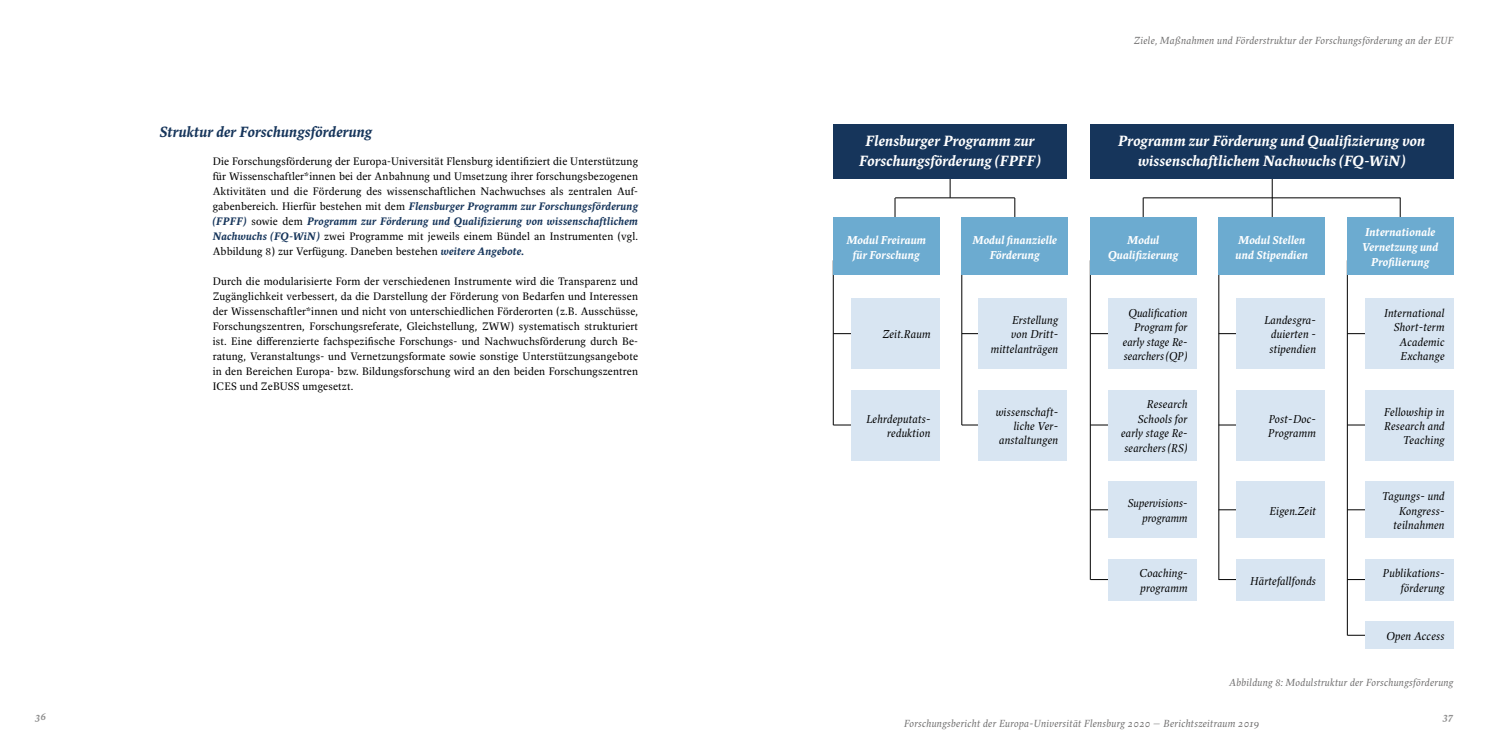
<style>
.page{position:relative;width:1489px;height:745px;background:#fff}
.page>*{position:absolute;margin:0;border:0;box-sizing:border-box;transform-origin:0 0}
.t1{font:italic 500 16.25px/20px "Spinoza Pro";color:#fff;text-align:center}
.t2{font:italic 500 16.25px "Spinoza Pro";color:#16355b}
.t3{font:italic 12.5px/14.4px "Spinoza Pro";letter-spacing:.01em;color:#000;text-align:right}
.t4{font:italic 500 12.5px/15px "Spinoza Pro";color:#fff;text-align:center}
.t5{font:11.88px/15px "Spinoza Pro";letter-spacing:.01em;color:#000;text-align:justify}
.t6{font:italic 11.25px "Spinoza Pro";letter-spacing:.02em;color:#706f6f}
.t7{font:italic 500 11.25px "Spinoza Pro";color:#909090}
.s1{font-weight:500;font-style:italic;color:#16355b}
</style>
<div class="page">
<hr style="left:949px;top:166px;width:1px;height:31px;background:#000">
<hr style="left:894px;top:198px;width:1px;height:37px;background:#000">
<hr style="left:1014px;top:198px;width:1px;height:37px;background:#000">
<hr style="left:833px;top:260px;width:1px;height:165px;background:#000">
<hr style="left:961px;top:260px;width:1px;height:165px;background:#000">
<hr style="left:1090px;top:260px;width:1px;height:319px;background:#000">
<hr style="left:1218px;top:260px;width:1px;height:319px;background:#000">
<hr style="left:1346px;top:260px;width:1px;height:375px;background:#000">
<hr style="left:1142px;top:197px;width:1px;height:38px;background:#000">
<hr style="left:1399px;top:197px;width:1px;height:38px;background:#000">
<hr style="left:895px;top:197px;width:119px;height:1px;background:#000">
<svg style="left:833px;top:333px;width:17px;height:1px"></svg>
<svg style="left:833px;top:424px;width:17px;height:1px"></svg>
<svg style="left:961px;top:333px;width:17px;height:1px"></svg>
<svg style="left:961px;top:424px;width:17px;height:1px"></svg>
<svg style="left:1090px;top:333px;width:17px;height:1px"></svg>
<svg style="left:1090px;top:424px;width:17px;height:1px"></svg>
<svg style="left:1090px;top:509px;width:17px;height:1px"></svg>
<svg style="left:1090px;top:579px;width:17px;height:1px"></svg>
<svg style="left:1218px;top:333px;width:18px;height:1px"></svg>
<svg style="left:1218px;top:424px;width:18px;height:1px"></svg>
<svg style="left:1218px;top:509px;width:18px;height:1px"></svg>
<svg style="left:1218px;top:579px;width:18px;height:1px"></svg>
<svg style="left:1347px;top:333px;width:17px;height:1px"></svg>
<svg style="left:1347px;top:424px;width:17px;height:1px"></svg>
<svg style="left:1347px;top:509px;width:17px;height:1px"></svg>
<svg style="left:1347px;top:579px;width:17px;height:1px"></svg>
<svg style="left:1347px;top:634px;width:17px;height:1px"></svg>
<hr style="left:1143px;top:197px;width:257px;height:1px;background:#000">
<hr style="left:1271px;top:164px;width:1px;height:59px;background:#000">
<div style="left:833px;top:124px;width:234px;height:54px;background:#16355b"></div>
<div style="left:833px;top:217px;width:106px;height:58px;background:#6cabd0"></div>
<div style="left:850px;top:298px;width:89px;height:70px;background:#d8e5f2"></div>
<div style="left:850px;top:389px;width:89px;height:71px;background:#d8e5f2"></div>
<div style="left:978px;top:298px;width:89px;height:70px;background:#d8e5f2"></div>
<div style="left:978px;top:389px;width:89px;height:71px;background:#d8e5f2"></div>
<div style="left:1107px;top:298px;width:89px;height:70px;background:#d8e5f2"></div>
<div style="left:1107px;top:481px;width:89px;height:56px;background:#d8e5f2"></div>
<div style="left:1107px;top:389px;width:89px;height:71px;background:#d8e5f2"></div>
<div style="left:1107px;top:558px;width:89px;height:42px;background:#d8e5f2"></div>
<div style="left:1236px;top:298px;width:88px;height:70px;background:#d8e5f2"></div>
<div style="left:1236px;top:481px;width:88px;height:56px;background:#d8e5f2"></div>
<div style="left:1236px;top:389px;width:88px;height:71px;background:#d8e5f2"></div>
<div style="left:1236px;top:558px;width:88px;height:42px;background:#d8e5f2"></div>
<div style="left:1364px;top:298px;width:89px;height:70px;background:#d8e5f2"></div>
<div style="left:1364px;top:481px;width:89px;height:56px;background:#d8e5f2"></div>
<div style="left:1364px;top:389px;width:89px;height:71px;background:#d8e5f2"></div>
<div style="left:1364px;top:558px;width:89px;height:42px;background:#d8e5f2"></div>
<div style="left:1364px;top:621px;width:89px;height:27px;background:#d8e5f2"></div>
<div style="left:961px;top:217px;width:106px;height:58px;background:#6cabd0"></div>
<div style="left:1090px;top:217px;width:106px;height:58px;background:#6cabd0"></div>
<div style="left:1218px;top:217px;width:106px;height:58px;background:#6cabd0"></div>
<div style="left:1346px;top:217px;width:107px;height:58px;background:#6cabd0"></div>
<div style="left:1090px;top:124px;width:363px;height:54px;background:#16355b"></div>
<h1 class="t2" style="left:159px;top:122px;width:214px">Struktur der Forschungsförderung</h1>
<p class="t5" style="left:213px;top:154px;width:427px">Die Forschungsförderung der Europa-Universität Flensburg identifiziert die Unterstützung für Wissenschaftler*innen bei der Anbahnung und Umsetzung ihrer forschungsbezogenen Aktivitäten und die Förderung des wissenschaftlichen Nachwuchses als zentralen Auf&shy;gabenbereich. Hierfür bestehen mit dem <span class="s1">Flensburger Programm zur Forschungsförderung (FPFF)</span> sowie dem <span class="s1">Programm zur Förderung und Qualifizierung von wissenschaftlichem Nachwuchs (FQ-WiN)</span> zwei Programme mit jeweils einem Bündel an Instrumenten (vgl.<br>Abbildung 8) zur Verfügung. Daneben bestehen <span class="s1">weitere Angebote.</span></p>
<p class="t5" style="left:213px;top:274px;width:427px">Durch die modularisierte Form der verschiedenen Instrumente wird die Transparenz und Zugänglichkeit verbessert, da die Darstellung der Förderung von Bedarfen und Interessen der Wissenschaftler*innen und nicht von unterschiedlichen Förderorten (z.B. Ausschüsse, Forschungszentren, Forschungsreferate, Gleichstellung, ZWW) systematisch strukturiert ist. Eine differenzierte fachspezifische Forschungs- und Nachwuchsförderung durch Be&shy;ratung, Veranstaltungs- und Vernetzungsformate sowie sonstige Unterstützungsangebote in den Bereichen Europa- bzw. Bildungsforschung wird an den beiden Forschungszentren ICES und ZeBUSS umgesetzt.</p>
<h1 class="t1" style="left:859px;top:131px;width:183px">Flensburger Programm zur<br>Forschungsförderung (FPFF)</h1>
<p class="t6" style="left:1134px;top:35px;width:321px">Ziele, Maßnahmen und Förderstruktur der Forschungsförderung an der EUF</p>
<h1 class="t1" style="left:1118px;top:131px;width:309px">Programm zur Förderung und Qualifizierung von wissenschaftlichem Nachwuchs (FQ-WiN)</h1>
<p class="t4" style="left:846px;top:232px;width:81px">Modul Freiraum für Forschung</p>
<p class="t3" style="left:882px;top:327px;width:49px">Zeit.Raum</p>
<p class="t3" style="left:866px;top:411px;width:66px">Lehrdeputats&shy;reduktion</p>
<p class="t4" style="left:972px;top:232px;width:86px">Modul finanzielle<br>Förderung</p>
<p class="t4" style="left:1107px;top:232px;width:72px">Modul<br>Qualifizierung</p>
<p class="t4" style="left:1235px;top:232px;width:74px;text-align:left">Modul Stellen und Stipendien</p>
<p class="t4" style="left:1361px;top:224px;width:78px">Internationale<br>Vernetzung und<br>Profilierung</p>
<p class="t3" style="left:990px;top:313px;width:69px">Erstellung<br>von Dritt&shy;mittelanträgen</p>
<p class="t3" style="left:995px;top:404px;width:64px">wissenschaft&shy;liche Ver&shy;anstaltungen</p>
<p class="t3" style="left:1122px;top:305px;width:66px">Qualification<br>Program for early stage Re&shy;searchers (QP)</p>
<p class="t3" style="left:1121px;top:397px;width:68px">Research<br>Schools for early stage Re&shy;searchers (RS)</p>
<p class="t3" style="left:1127px;top:496px;width:61px">Supervisions&shy;programm</p>
<p class="t3" style="left:1139px;top:566px;width:50px;text-align:left">Coaching&shy;programm</p>
<p class="t3" style="left:1264px;top:313px;width:53px;text-align:center">Landesgra&shy;duierten - stipendien</p>
<p class="t3" style="left:1267px;top:411px;width:49px;text-align:left">Post-Doc-<br>Programm</p>
<p class="t3" style="left:1269px;top:503px;width:48px">Eigen.Zeit</p>
<p class="t3" style="left:1249px;top:573px;width:68px">Härtefallfonds</p>
<p class="t3" style="left:1383px;top:305px;width:62px">International<br>Short-term<br>Academic<br>Exchange</p>
<p class="t3" style="left:1384px;top:404px;width:62px">Fellowship in<br>Research and<br>Teaching</p>
<p class="t3" style="left:1381px;top:489px;width:64px">Tagungs- und<br>Kongress&shy;teilnahmen</p>
<p class="t3" style="left:1382px;top:566px;width:63px">Publikations&shy;förderung</p>
<p class="t3" style="left:1386px;top:629px;width:60px">Open Access</p>
<p class="t6" style="left:1229px;top:676px;width:226px">Abbildung 8: Modulstruktur der Forschungsförderung</p>
<p class="t7" style="left:35px;top:709px;width:12px">36</p>
<p class="t7" style="left:1442px;top:709px;width:12px">37</p>
<p class="t6" style="left:904px;top:717px;width:357px">Forschungsbericht der Europa-Universität Flensburg 2020 – Berichtszeitraum 2019</p>
</div>
